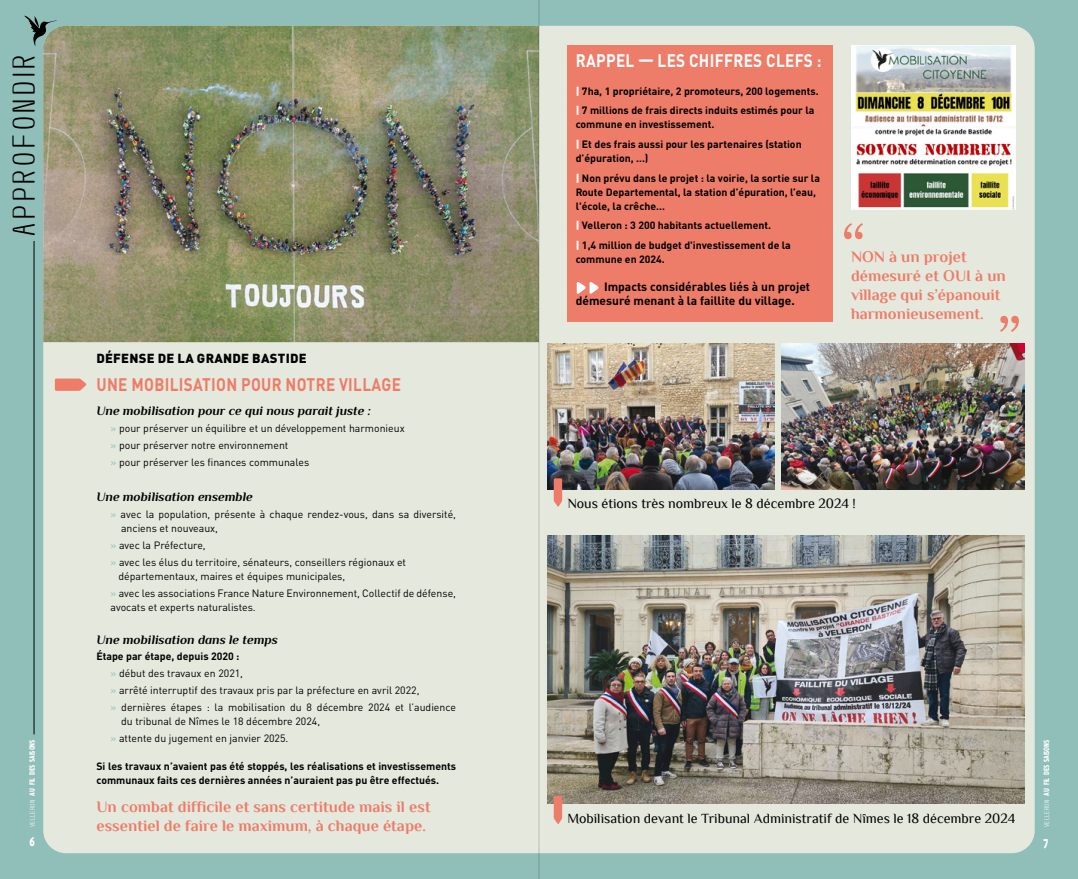
<style>
.page{position:relative;width:1078px;height:879px;background:#fff}
.page>*{position:absolute;margin:0;border:0;box-sizing:border-box;transform-origin:0 0}
.t1{font:700 60px "Philosopher";color:#ed7c68}
.t2{font:28px "Usuazi Hosomozi";letter-spacing:.04em;color:#000;scale:1.47 1}
.t3{font:700 18px "DIN Pro";letter-spacing:.02em;color:#ed7c68;scale:.85 1}
.t4{font:700 18px "DIN Pro";letter-spacing:.02em;color:#fff;scale:.85 1}
.t5{font:700 16px/19px "Philosopher";letter-spacing:.005em;color:#ed7c68}
.t6{font:14px "Philosopher";color:#000}
.t7{font:800 14px "Delicious";color:#fff;scale:.84 1}
.t8{font:italic 700 13px "Philosopher";color:#000}
.t9{font:900 13px "DIN Pro";letter-spacing:.02em;color:#000}
.t10{font:700 12px/14px "DIN Pro";color:#000}
.t11{font:10.5px/16.8px "DIN Pro";color:#000}
.t12{font:700 10.5px/19.7px "DIN Pro";color:#000}
.t13{font:800 8.4px "Delicious";color:#fff;scale:.84 1}
.s1{font-family:"Usuazi Hosomozi";font-weight:400;font-size:6px}
.s2{color:#8fbfb8}
.s3{font-weight:700}
.s4{font-weight:900;color:#fff}
</style>
<div class="page">
<div style="left:0;top:0;width:1077px;height:879px;background:#8fbfb8"></div>
<div style="left:43px;top:26px;width:991px;height:827px;background:#e5e8dd;border-radius:23px"></div>
<img style="left:43px;top:26px;width:495px;height:316px">
<svg style="left:24px;top:16px;width:33px;height:30px"></svg>
<hr style="left:34px;top:241px;width:1px;height:493px;background:#000">
<div style="left:567px;top:45px;width:265px;height:277px;background:#ed7c68"></div>
<img style="left:851px;top:45px;width:164px;height:165px">
<svg style="left:55px;top:378px;width:31px;height:13px"></svg>
<img style="left:547px;top:536px;width:476px;height:267px">
<img style="left:547px;top:343px;width:226px;height:146px">
<img style="left:781px;top:343px;width:242px;height:146px">
<svg style="left:553px;top:478px;width:9px;height:29px"></svg>
<svg style="left:576px;top:282px;width:22px;height:12px"></svg>
<svg style="left:553px;top:796px;width:9px;height:28px"></svg>
<hr style="left:538px;top:0;width:1px;height:879px;background:#000">
<h2 class="t2" style="left:9px;top:237px;width:126px;rotate:-90deg">APPROFONDIR</h2>
<p class="t13" style="left:27px;top:827px;width:105px;rotate:-90deg"><span class="s1">VELLERON</span> au fil des saisons</p>
<h3 class="t7" style="left:29px;top:833px;width:8px">6</h3>
<p class="t9" style="left:97px;top:347px;width:211px">DÉFENSE DE LA GRANDE BASTIDE</p>
<h3 class="t3" style="left:97px;top:370px;width:359px">UNE MOBILISATION POUR NOTRE VILLAGE</h3>
<p class="t8" style="left:96px;top:402px;width:276px">Une mobilisation pour ce qui nous parait juste :</p>
<p class="t11" style="left:111px;top:419px;width:295px"><span class="s2">»</span> pour préserver un équilibre et un développement harmonieux <span class="s2">»</span> pour préserver notre environnement<br><span class="s2">»</span> pour préserver les finances communales</p>
<p class="t8" style="left:96px;top:488px;width:158px">Une mobilisation ensemble</p>
<p class="t11" style="left:121px;top:506px;width:336px;line-height:14px;text-indent:-10px"><span class="s2">»</span> avec la population, présente à chaque rendez-vous, dans sa diversité, anciens et nouveaux,</p>
<p class="t11" style="left:111px;top:536px;width:297px"><span class="s2">»</span> avec la Préfecture,<br><span class="s2">»</span> avec les élus du territoire, sénateurs, conseillers régionaux et</p>
<p class="t11" style="left:111px;top:567px;width:347px;text-indent:8px">départementaux, maires et équipes municipales,<br><span class="s2">»</span> avec les associations France Nature Environnement, Collectif de défense,</p>
<p class="t11" style="left:111px;top:597px;width:147px">avocats et experts naturalistes.</p>
<p class="t8" style="left:96px;top:630px;width:183px">Une mobilisation dans le temps</p>
<p class="t11" style="left:111px;top:647px;width:347px;text-indent:-14px"><span class="s3">Étape par étape, depuis 2020 :<br></span><span class="s2">»</span> début des travaux en 2021,<br><span class="s2">»</span> arrêté interruptif des travaux pris par la préfecture en avril 2022,<br><span class="s2">»</span> dernières étapes : la mobilisation du 8 décembre 2024 et l’audience</p>
<p class="t11" style="left:111px;top:712px;width:211px;text-indent:10px">du tribunal de Nîmes le 18 décembre 2024, <span class="s2">»</span> attente du jugement en janvier 2025.</p>
<p class="t12" style="left:96px;top:758px;width:361px;line-height:14px">Si les travaux n’avaient pas été stoppés, les réalisations et investissements communaux faits ces dernières années n’auraient pas pu être effectués.</p>
<h3 class="t5" style="left:96px;top:797px;width:336px">Un combat difficile et sans certitude mais il est essentiel de faire le maximum, à chaque étape.</h3>
<h3 class="t4" style="left:575px;top:45px;width:290px">RAPPEL — LES CHIFFRES CLEFS :</h3>
<p class="t12" style="left:575px;top:80px;width:244px"><span class="s4">|</span> 7ha, 1 propriétaire, 2 promoteurs, 200 logements. <span class="s4">|</span> 7 millions de frais directs induits estimés pour la</p>
<p class="t12" style="left:575px;top:113px;width:227px">commune en investissement.<br><span class="s4">|</span> Et des frais aussi pour les partenaires (station</p>
<p class="t12" style="left:575px;top:147px;width:246px">d’épuration, …)<br><span class="s4">|</span> Non prévu dans le projet : la voirie, la sortie sur la</p>
<p class="t12" style="left:575px;top:184px;width:242px;line-height:14px">Route Departemental, la station d’épuration, l’eau, l'école, la crêche…</p>
<p class="t12" style="left:575px;top:214px;width:217px"><span class="s4">|</span> Velleron : 3 200 habitants actuellement.<br><span class="s4">|</span> 1,4 million de budget d'investissement de la</p>
<p class="t12" style="left:575px;top:248px;width:91px">commune en 2024.</p>
<p class="t10" style="left:575px;top:278px;width:236px;text-indent:28px">Impacts considérables liés à un projet démesuré menant à la faillite du village.</p>
<h1 class="t1" style="left:865px;top:250px;width:25px;rotate:-180deg">”</h1>
<h3 class="t5" style="left:850px;top:247px;width:156px">NON à un projet démesuré et OUI à un village qui s’épanouit harmonieusement.</h3>
<h1 class="t1" style="left:996px;top:305px;width:25px">”</h1>
<h3 class="t6" style="left:567px;top:495px;width:290px">Nous étions très nombreux le 8 décembre 2024 !</h3>
<h3 class="t6" style="left:567px;top:811px;width:449px">Mobilisation devant le Tribunal Administratif de Nîmes le 18 décembre 2024</h3>
<p class="t13" style="left:1041px;top:827px;width:105px;rotate:-90deg"><span class="s1">VELLERON</span> au fil des saisons</p>
<h3 class="t7" style="left:1042px;top:833px;width:8px">7</h3>
</div>
